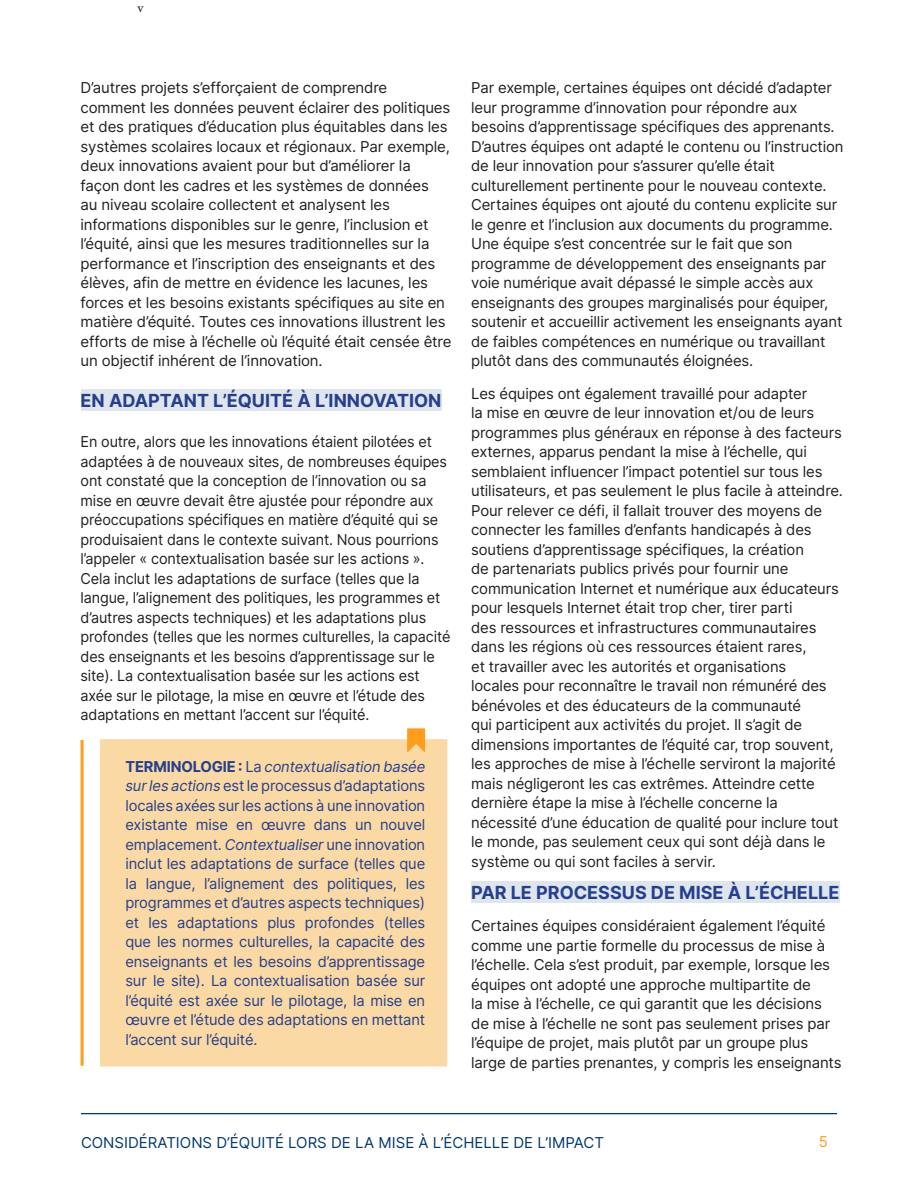
<style>
.page{position:relative;width:918px;height:1188px;background:#fff}
.page>*{position:absolute;margin:0;border:0;box-sizing:border-box;transform-origin:0 0}
.Paragraph_Style_1{font:700 18px "Inter";color:#253f8e}
.t1{font:18px "Adobe Arabic";color:#231f20}
.Body_Text{font:15px/19.5px "Inter";letter-spacing:-.01em;color:#231f20}
.Body_Text-2{font:15px/19.5px "Inter";letter-spacing:-.01em;color:#231f20;scale:.96 1}
.Body_Text-3{font:15px/19.5px "Inter";letter-spacing:-.01em;color:#253f8e;text-align:justify}
.t2{font:15px "Inter";color:#003a70}
.t3{font:15px "Inter";color:#ff9e1c}
.s1{font-weight:700}
.s2{font-style:italic}
</style>
<div class="page">
<hr style="left:81px;top:1113px;width:756px;height:1px;background:#003a70">
<div style="left:81px;top:390px;width:360px;height:21px;background:#dee5ed"></div>
<div style="left:100px;top:740px;width:347px;height:326px;background:#fad9a4"></div>
<hr style="left:100px;top:739px;width:347px;height:2px;background:#fad9a4">
<hr style="left:100px;top:1065px;width:347px;height:2px;background:#fad9a4">
<hr style="left:81px;top:740px;width:3px;height:326px;background:#ff9e1b">
<div style="left:471px;top:882px;width:368px;height:21px;background:#dee5ed"></div>
<svg style="left:407px;top:728px;width:18px;height:24px"></svg>
<p class="t1" style="left:137px;top:-5px;width:8px">v</p>
<p class="Body_Text" style="left:81px;top:78px;width:372px">D’autres projets s’efforçaient de comprendre comment les données peuvent éclairer des politiques et des pratiques d’éducation plus équitables dans les systèmes scolaires locaux et régionaux. Par exemple, deux innovations avaient pour but d’améliorer la façon dont les cadres et les systèmes de données<br>au niveau scolaire collectent et analysent les informations disponibles sur le genre, l’inclusion et l’équité, ainsi que les mesures traditionnelles sur la performance et l’inscription des enseignants et des élèves, afin de mettre en évidence les lacunes, les forces et les besoins existants spécifiques au site en matière d’équité. Toutes ces innovations illustrent les efforts de mise à l’échelle où l’équité était censée être un objectif inhérent de l’innovation.</p>
<p class="Paragraph_Style_1" style="left:81px;top:387px;width:362px">EN ADAPTANT L’ÉQUITÉ À L’INNOVATION</p>
<p class="Body_Text-2" style="left:81px;top:432px;width:387px">En outre, alors que les innovations étaient pilotées et adaptées à de nouveaux sites, de nombreuses équipes ont constaté que la conception de l’innovation ou sa mise en œuvre devait être ajustée pour répondre aux préoccupations spécifiques en matière d’équité qui se produisaient dans le contexte suivant. Nous pourrions l’appeler « contextualisation basée sur les actions ».<br>Cela inclut les adaptations de surface (telles que la langue, l’alignement des politiques, les programmes et d’autres aspects techniques) et les adaptations plus profondes (telles que les normes culturelles, la capacité des enseignants et les besoins d’apprentissage sur le site). La contextualisation basée sur les actions est axée sur le pilotage, la mise en œuvre et l’étude des adaptations en mettant l’accent sur l’équité.</p>
<p class="Body_Text-3" style="left:125px;top:756px;width:301px"><span class="s1">TERMINOLOGIE :</span> La <span class="s2">contextualisation basée sur les actions</span> est le processus d’adaptations locales axées sur les actions à une innovation existante mise en œuvre dans un nouvel emplacement. <span class="s2">Contextualiser</span> une innovation inclut les adaptations de surface (telles que la langue, l’alignement des politiques, les programmes et d’autres aspects techniques) et les adaptations plus profondes (telles que les normes culturelles, la capacité des enseignants et les besoins d’apprentissage sur le site). La contextualisation basée sur l’équité est axée sur le pilotage, la mise en œuvre et l’étude des adaptations en mettant l’accent sur l’équité.</p>
<p class="Body_Text" style="left:471px;top:78px;width:374px">Par exemple, certaines équipes ont décidé d’adapter leur programme d’innovation pour répondre aux besoins d’apprentissage spécifiques des apprenants.<br>D’autres équipes ont adapté le contenu ou l’instruction de leur innovation pour s’assurer qu’elle était culturellement pertinente pour le nouveau contexte.<br>Certaines équipes ont ajouté du contenu explicite sur le genre et l’inclusion aux documents du programme.<br>Une équipe s’est concentrée sur le fait que son programme de développement des enseignants par voie numérique avait dépassé le simple accès aux enseignants des groupes marginalisés pour équiper, soutenir et accueillir activement les enseignants ayant de faibles compétences en numérique ou travaillant plutôt dans des communautés éloignées.</p>
<p class="Body_Text" style="left:471px;top:383px;width:373px">Les équipes ont également travaillé pour adapter<br>la mise en œuvre de leur innovation et/ou de leurs programmes plus généraux en réponse à des facteurs externes, apparus pendant la mise à l’échelle, qui semblaient influencer l’impact potentiel sur tous les utilisateurs, et pas seulement le plus facile à atteindre.<br>Pour relever ce défi, il fallait trouver des moyens de connecter les familles d’enfants handicapés à des soutiens d’apprentissage spécifiques, la création<br>de partenariats publics privés pour fournir une communication Internet et numérique aux éducateurs pour lesquels Internet était trop cher, tirer parti<br>des ressources et infrastructures communautaires dans les régions où ces ressources étaient rares,<br>et travailler avec les autorités et organisations<br>locales pour reconnaître le travail non rémunéré des bénévoles et des éducateurs de la communauté<br>qui participent aux activités du projet. Il s’agit de dimensions importantes de l’équité car, trop souvent, les approches de mise à l’échelle serviront la majorité mais négligeront les cas extrêmes. Atteindre cette dernière étape la mise à l’échelle concerne la nécessité d’une éducation de qualité pour inclure tout le monde, pas seulement ceux qui sont déjà dans le système ou qui sont faciles à servir.</p>
<p class="Paragraph_Style_1" style="left:471px;top:879px;width:370px">PAR LE PROCESSUS DE MISE À L’ÉCHELLE</p>
<p class="Body_Text" style="left:471px;top:916px;width:372px">Certaines équipes considéraient également l’équité comme une partie formelle du processus de mise à l’échelle. Cela s’est produit, par exemple, lorsque les équipes ont adopté une approche multipartite de<br>la mise à l’échelle, ce qui garantit que les décisions de mise à l’échelle ne sont pas seulement prises par l’équipe de projet, mais plutôt par un groupe plus large de parties prenantes, y compris les enseignants</p>
<p class="t2" style="left:81px;top:1132px;width:525px">CONSIDÉRATIONS D’ÉQUITÉ LORS DE LA MISE À L’ÉCHELLE DE L’IMPACT</p>
<p class="t3" style="left:819px;top:1130px;width:11px">5</p>
</div>
